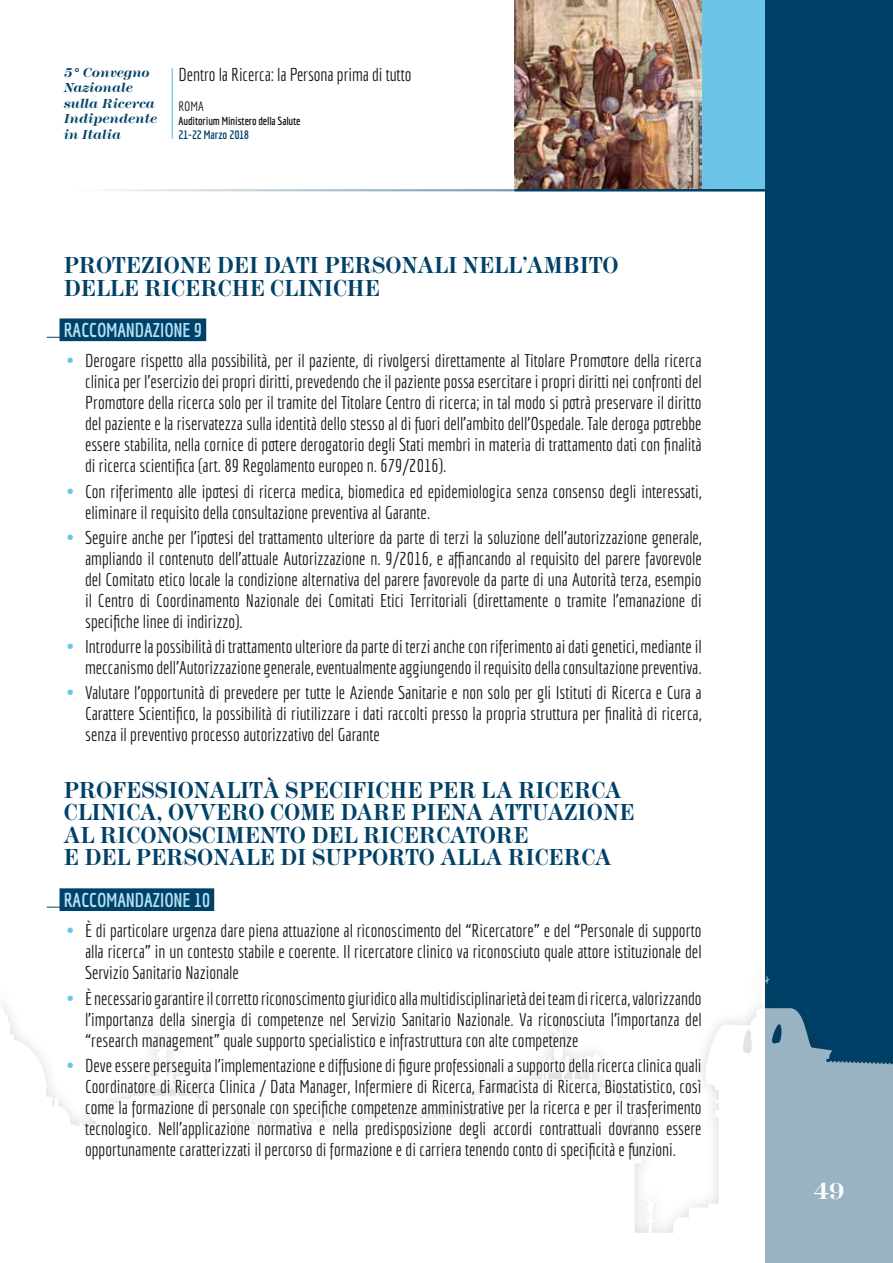
<style>
.page{position:relative;width:893px;height:1263px;background:#fff}
.page>*{position:absolute;margin:0;border:0;box-sizing:border-box;transform-origin:0 0}
.t1{font:700 24px/22.5px "Modern Two Sixtn ITC";color:#004168;scale:.9 1}
.t2{font:700 24px "Modern Two Sixtn ITC";color:#fff}
.t3{font:700 19.5px "Economica";color:#b6e1f4}
.t4{font:18px/21px "Economica";color:#1a171c;text-align:justify}
.t5{font:italic 700 13.5px/15.6px "Modern Two Sixtn ITC";color:#004168}
.t6{font:13.2px "Economica";color:#1a171c}
.t7{font:700 12px "Economica";letter-spacing:-.005em;color:#004168}
.t8{font:700 11.4px "Economica";letter-spacing:-.01em;color:#1a171c}
.s1{font-family:"Modern Two Sixtn ITCTT Bold";font-size:19.5px;color:#6cc4e9}
</style>
<div class="page">
<div style="left:702px;top:0;width:63px;height:189px;background:#6cc4e9"></div>
<img style="left:514px;top:0;width:188px;height:189px">
<div style="left:765px;top:0;width:128px;height:1263px;background:#004168"></div>
<hr style="left:172px;top:68px;width:1px;height:71px;background:#6cc4e9">
<hr style="left:64px;top:189px;width:829px;height:2px;background:#004168">
<svg style="left:2px;top:888px;width:891px;height:375px"></svg>
<div style="left:60px;top:318px;width:146px;height:23px;background:#004168"></div>
<hr style="left:47px;top:337px;width:155px;height:1px;background:#004168">
<div style="left:60px;top:888px;width:154px;height:23px;background:#004168"></div>
<hr style="left:47px;top:907px;width:163px;height:1px;background:#004168">
<p class="t5" style="left:64px;top:65px;width:95px">5° Convegno<br>Nazionale sulla Ricerca<br>Indipendente in Italia</p>
<p class="t4" style="left:178px;top:64px;width:234px">Dentro la Ricerca: la Persona prima di tutto</p>
<p class="t6" style="left:178px;top:99px;width:27px">ROMA</p>
<p class="t8" style="left:178px;top:114px;width:124px">Auditorium Ministero della Salute</p>
<p class="t7" style="left:178px;top:128px;width:72px">21-22 Marzo 2018</p>
<h1 class="t1" style="left:64px;top:254px;width:618px">PROTEZIONE DEI DATI PERSONALI NELL’AMBITO<br>DELLE RICERCHE CLINICHE</h1>
<p class="t3" style="left:64px;top:319px;width:140px">RACCOMANDAZIONE 9</p>
<p class="t4" style="left:85px;top:350px;width:618px;text-indent:-21px"><span class="s1">•</span> Derogare rispetto alla possibilità, per il paziente, di rivolgersi direttamente al Titolare Promotore della ricerca clinica per l’esercizio dei propri diritti, prevedendo che il paziente possa esercitare i propri diritti nei confronti del Promotore della ricerca solo per il tramite del Titolare Centro di ricerca; in tal modo si potrà preservare il diritto del paziente e la riservatezza sulla identità dello stesso al di fuori dell’ambito dell’Ospedale. Tale deroga potrebbe essere stabilita, nella cornice di potere derogatorio degli Stati membri in materia di trattamento dati con finalità di ricerca scientifica (art. 89 Regolamento europeo n. 679/2016).</p>
<p class="t4" style="left:85px;top:481px;width:618px;text-indent:-21px"><span class="s1">•</span> Con riferimento alle ipotesi di ricerca medica, biomedica ed epidemiologica senza consenso degli interessati, eliminare il requisito della consultazione preventiva al Garante.</p>
<p class="t4" style="left:85px;top:527px;width:618px;text-indent:-21px"><span class="s1">•</span> Seguire anche per l’ipotesi del trattamento ulteriore da parte di terzi la soluzione dell’autorizzazione generale, ampliando il contenuto dell’attuale Autorizzazione n. 9/2016, e affiancando al requisito del parere favorevole del Comitato etico locale la condizione alternativa del parere favorevole da parte di una Autorità terza, esempio il Centro di Coordinamento Nazionale dei Comitati Etici Territoriali (direttamente o tramite l’emanazione di specifiche linee di indirizzo).</p>
<p class="t4" style="left:64px;top:636px;width:639px;text-align:right"><span class="s1">•</span> Introdurre la possibilità di trattamento ulteriore da parte di terzi anche con riferimento ai dati genetici, mediante il meccanismo dell’Autorizzazione generale, eventualmente aggiungendo il requisito della consultazione preventiva.</p>
<p class="t4" style="left:85px;top:682px;width:618px;text-indent:-21px"><span class="s1">•</span> Valutare l’opportunità di prevedere per tutte le Aziende Sanitarie e non solo per gli Istituti di Ricerca e Cura a Carattere Scientifico, la possibilità di riutilizzare i dati raccolti presso la propria struttura per finalità di ricerca, senza il preventivo processo autorizzativo del Garante</p>
<h1 class="t1" style="left:64px;top:779px;width:636px">PROFESSIONALITÀ SPECIFICHE PER LA RICERCA CLINICA, OVVERO COME DARE PIENA ATTUAZIONE AL RICONOSCIMENTO DEL RICERCATORE<br>E DEL PERSONALE DI SUPPORTO ALLA RICERCA</h1>
<p class="t3" style="left:64px;top:888px;width:148px">RACCOMANDAZIONE 10</p>
<p class="t4" style="left:85px;top:920px;width:618px;text-indent:-21px"><span class="s1">•</span> È di particolare urgenza dare piena attuazione al riconoscimento del “Ricercatore” e del “Personale di supporto alla ricerca” in un contesto stabile e coerente. Il ricercatore clinico va riconosciuto quale attore istituzionale del Servizio Sanitario Nazionale</p>
<p class="t4" style="left:85px;top:987px;width:618px;text-indent:-21px"><span class="s1">•</span> È necessario garantire il corretto riconoscimento giuridico alla multidisciplinarietà dei team di ricerca, valorizzando l’importanza della sinergia di competenze nel Servizio Sanitario Nazionale. Va riconosciuta l’importanza del “research management” quale supporto specialistico e infrastruttura con alte competenze</p>
<p class="t4" style="left:85px;top:1055px;width:618px;text-indent:-21px"><span class="s1">•</span> Deve essere perseguita l’implementazione e diffusione di figure professionali a supporto della ricerca clinica quali Coordinatore di Ricerca Clinica / Data Manager, Infermiere di Ricerca, Farmacista di Ricerca, Biostatistico, così come la formazione di personale con specifiche competenze amministrative per la ricerca e per il trasferimento tecnologico. Nell’applicazione normativa e nella predisposizione degli accordi contrattuali dovranno essere opportunamente caratterizzati il percorso di formazione e di carriera tenendo conto di specificità e funzioni.</p>
<h1 class="t2" style="left:814px;top:1178px;width:32px">49</h1>
</div>
